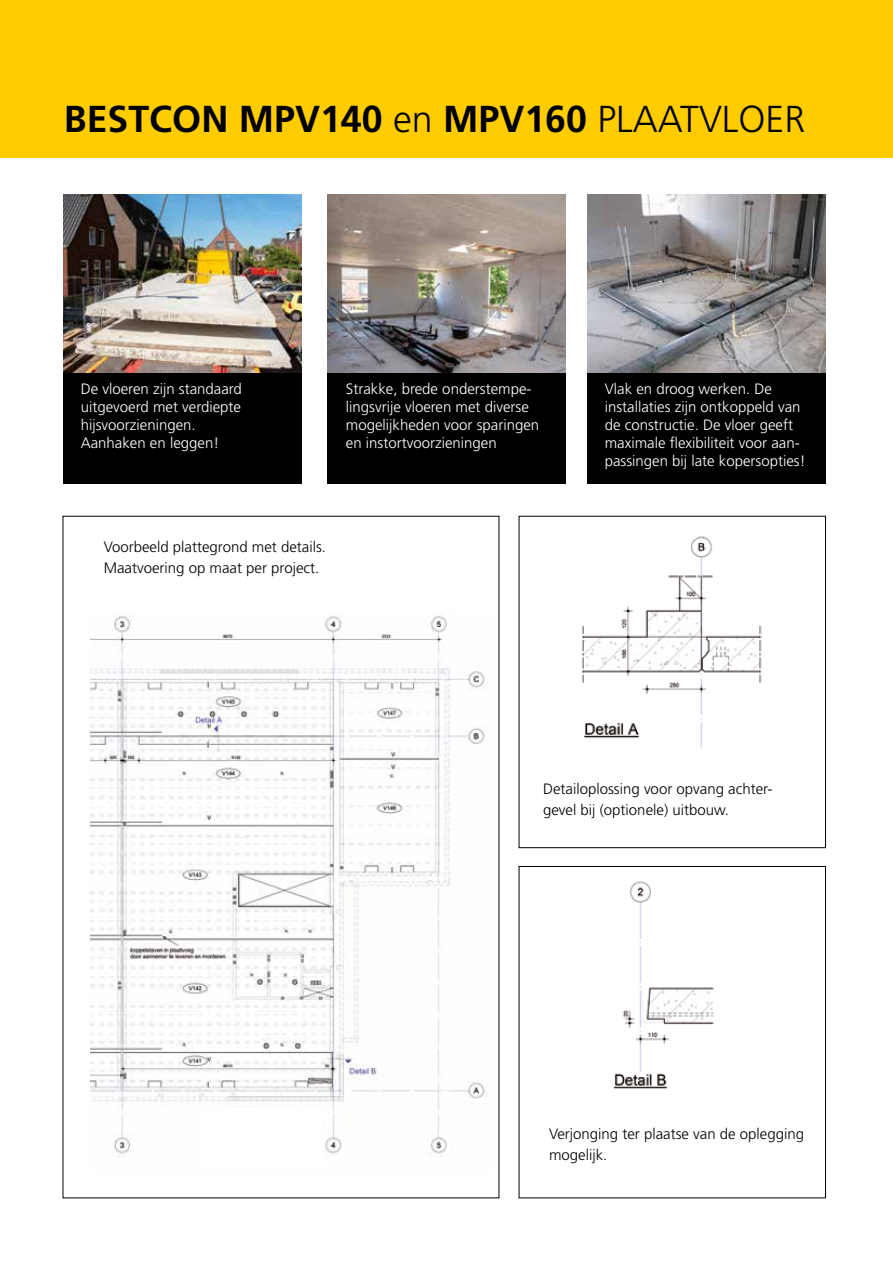
<style>
.page{position:relative;width:893px;height:1263px;background:#fff}
.page>*{position:absolute;margin:0;border:0;box-sizing:border-box;transform-origin:0 0}
.t1{font:700 37.5px "Frutiger LT Std";color:#000}
.t2{font:300 15px/18px "Frutiger LT Std";color:#fff}
.t3{font:300 15px/21px "Frutiger LT Std";color:#000}
.s1{font-weight:300}
</style>
<div class="page">
<div style="left:519px;top:516px;width:307px;height:332px;border:1px solid #000"></div>
<div style="left:519px;top:866px;width:307px;height:332px;border:1px solid #000"></div>
<img style="left:90px;top:614px;width:395px;height:543px">
<div style="left:0;top:0;width:893px;height:157px;background:#fc0"></div>
<div style="left:64px;top:194px;width:238px;height:289px;background:#000"></div>
<img style="left:64px;top:194px;width:238px;height:179px">
<div style="left:327px;top:194px;width:239px;height:289px;background:#000"></div>
<img style="left:328px;top:194px;width:238px;height:179px">
<div style="left:588px;top:194px;width:238px;height:289px;background:#000"></div>
<img style="left:588px;top:194px;width:238px;height:179px">
<img style="left:581px;top:536px;width:181px;height:212px">
<img style="left:613px;top:881px;width:101px;height:208px">
<div style="left:203px;top:1109px;width:120px;height:58px;background:#fff"></div>
<h1 class="t1" style="left:64px;top:97px;width:743px">BESTCON MPV140 <span class="s1">en</span> MPV160 <span class="s1">PLAATVLOER</span></h1>
<p class="t2" style="left:81px;top:380px;width:163px">De vloeren zijn standaard uitgevoerd met verdiepte hijsvoorzieningen.<br>Aanhaken en leggen!</p>
<p class="t2" style="left:346px;top:380px;width:195px">Strakke, brede onderstempe&shy;lingsvrije vloeren met diverse mogelijkheden voor sparingen en instortvoorzieningen</p>
<p class="t2" style="left:605px;top:380px;width:202px">Vlak en droog werken. De installaties zijn ontkoppeld van de constructie. De vloer geeft maximale flexibiliteit voor aan&shy;passingen bij late kopersopties!</p>
<p class="t3" style="left:104px;top:536px;width:224px">Voorbeeld plattegrond met details.<br>Maatvoering op maat per project.</p>
<p class="t3" style="left:543px;top:778px;width:231px">Detailoplossing voor opvang achter&shy;gevel bij (optionele) uitbouw.</p>
<p class="t3" style="left:549px;top:1124px;width:257px">Verjonging ter plaatse van de oplegging mogelijk.</p>
</div>
